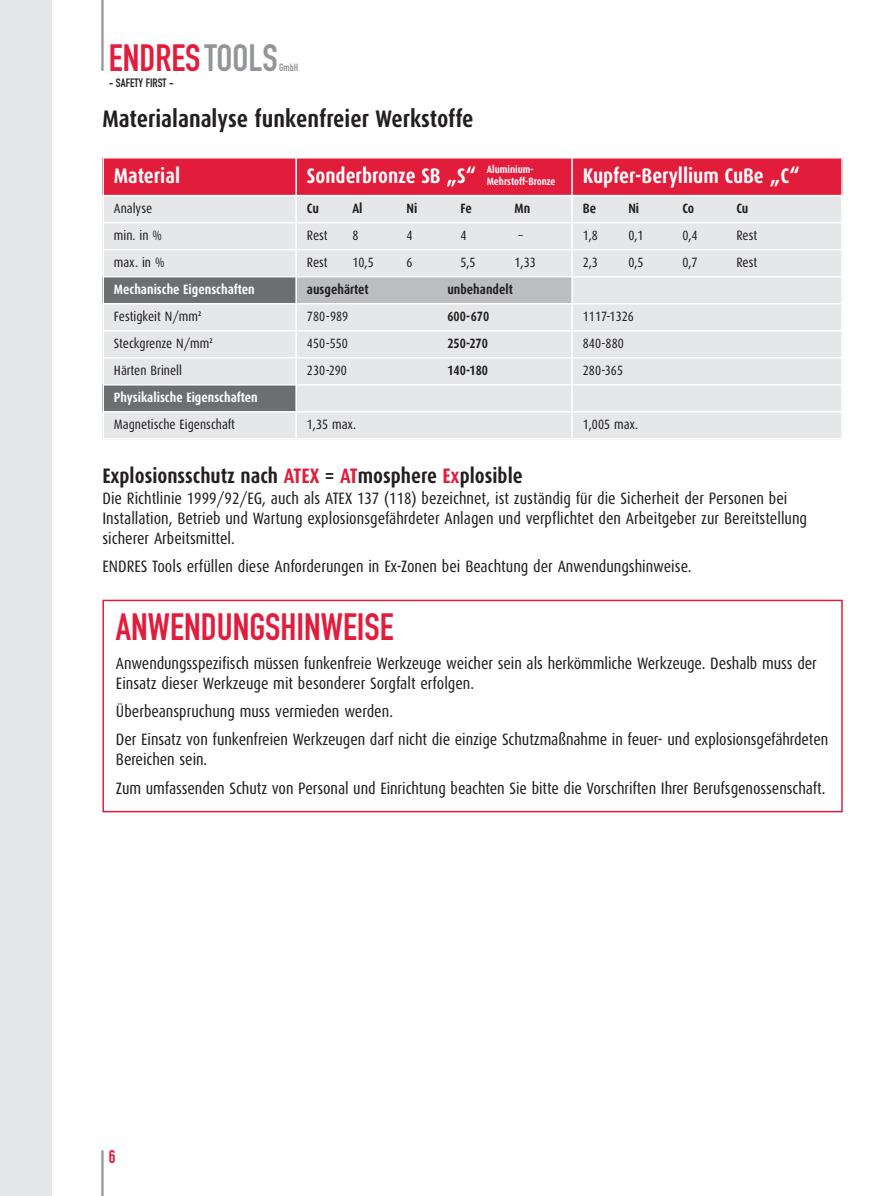
<style>
.page{position:relative;width:894px;height:1196px;background:#fff}
.page>*{position:absolute;margin:0;border:0;box-sizing:border-box;transform-origin:0 0}
.t1{font:37.5px "DIN Engschrift Alternate";color:#e21d3c}
.t2{font:700 24px "Dax Condensed";color:#231f20}
.t3{font:700 21px "Dax Condensed";color:#fff}
.t4{font:700 21px "Dax Condensed";color:#231f20}
.t5{font:18px "DIN Engschrift Alternate";color:#e21d3c}
.t6{font:16.5px/19.8px "Dax Condensed";letter-spacing:-.005em;color:#231f20}
.t7{font:13.5px "Dax Condensed";color:#231f20}
.t8{font:700 13.5px "Dax Condensed";color:#231f20}
.t9{font:700 13.5px "Dax Condensed";color:#fff}
.t10{font:12px "DIN Engschrift Alternate";color:#231f20}
.t11{font:700 10.5px/12.6px "Dax Condensed";color:#fff}
.t12{font:10.5px "DIN Engschrift Alternate";color:#939598}
.s1{color:#939598}
.s2{color:#e21d3c}
</style>
<div class="page">
<div style="left:0;top:0;width:51px;height:1195px;background:#e6e7e8"></div>
<hr style="left:101px;top:0;width:3px;height:71px;background:#939598">
<hr style="left:101px;top:1150px;width:3px;height:45px;background:#939598">
<div style="left:102px;top:157px;width:194px;height:39px;background:#e21d3c"></div>
<div style="left:296px;top:157px;width:276px;height:39px;background:#e21d3c"></div>
<div style="left:572px;top:157px;width:270px;height:39px;background:#e21d3c"></div>
<div style="left:102px;top:196px;width:194px;height:27px;background:#e6e7e8"></div>
<div style="left:296px;top:196px;width:276px;height:27px;background:#e6e7e8"></div>
<div style="left:572px;top:196px;width:270px;height:27px;background:#e6e7e8"></div>
<div style="left:102px;top:223px;width:194px;height:27px;background:#e6e7e8"></div>
<div style="left:296px;top:223px;width:276px;height:27px;background:#e6e7e8"></div>
<div style="left:572px;top:223px;width:270px;height:27px;background:#e6e7e8"></div>
<div style="left:102px;top:250px;width:194px;height:27px;background:#e6e7e8"></div>
<div style="left:296px;top:250px;width:276px;height:27px;background:#e6e7e8"></div>
<div style="left:572px;top:250px;width:270px;height:27px;background:#e6e7e8"></div>
<div style="left:102px;top:277px;width:194px;height:27px;background:#6d6e70"></div>
<div style="left:296px;top:277px;width:276px;height:27px;background:#bbbdc0"></div>
<div style="left:572px;top:277px;width:270px;height:27px;background:#e6e7e8"></div>
<div style="left:102px;top:304px;width:194px;height:27px;background:#e6e7e8"></div>
<div style="left:296px;top:304px;width:276px;height:27px;background:#e6e7e8"></div>
<div style="left:572px;top:304px;width:270px;height:27px;background:#e6e7e8"></div>
<div style="left:102px;top:331px;width:194px;height:27px;background:#e6e7e8"></div>
<div style="left:296px;top:331px;width:276px;height:27px;background:#e6e7e8"></div>
<div style="left:572px;top:331px;width:270px;height:27px;background:#e6e7e8"></div>
<div style="left:102px;top:358px;width:194px;height:27px;background:#e6e7e8"></div>
<div style="left:296px;top:358px;width:276px;height:27px;background:#e6e7e8"></div>
<div style="left:572px;top:358px;width:270px;height:27px;background:#e6e7e8"></div>
<div style="left:102px;top:385px;width:194px;height:27px;background:#6d6e70"></div>
<div style="left:296px;top:385px;width:546px;height:27px;background:#e6e7e8"></div>
<div style="left:102px;top:412px;width:194px;height:27px;background:#e6e7e8"></div>
<div style="left:296px;top:412px;width:276px;height:27px;background:#e6e7e8"></div>
<div style="left:572px;top:412px;width:270px;height:27px;background:#e6e7e8"></div>
<hr style="left:102px;top:157px;width:2px;height:282px;background:#fff">
<hr style="left:295px;top:157px;width:2px;height:282px;background:#fff">
<hr style="left:571px;top:157px;width:1px;height:282px;background:#fff">
<hr style="left:841px;top:157px;width:1px;height:282px;background:#fff">
<hr style="left:102px;top:157px;width:740px;height:1px;background:#fff">
<hr style="left:102px;top:195px;width:740px;height:1px;background:#fff">
<hr style="left:102px;top:222px;width:740px;height:1px;background:#fff">
<hr style="left:102px;top:249px;width:740px;height:1px;background:#fff">
<hr style="left:102px;top:276px;width:740px;height:1px;background:#fff">
<hr style="left:102px;top:303px;width:740px;height:1px;background:#fff">
<hr style="left:102px;top:330px;width:740px;height:1px;background:#fff">
<hr style="left:102px;top:357px;width:740px;height:1px;background:#fff">
<hr style="left:102px;top:384px;width:740px;height:1px;background:#fff">
<hr style="left:102px;top:411px;width:740px;height:1px;background:#fff">
<hr style="left:102px;top:438px;width:740px;height:1px;background:#fff">
<div style="left:102px;top:599px;width:740px;height:213px;border:2px solid #e21d3c"></div>
<h1 class="t1" style="left:109px;top:44px;width:170px">ENDRES<span class="s1">TOOLS</span></h1>
<p class="t12" style="left:279px;top:63px;width:21px">GmbH</p>
<p class="t10" style="left:109px;top:79px;width:66px">- SAFETY FIRST -</p>
<h2 class="t2" style="left:102px;top:107px;width:373px">Materialanalyse funkenfreier Werkstoffe</h2>
<p class="t3" style="left:114px;top:165px;width:68px">Material</p>
<p class="t3" style="left:307px;top:165px;width:171px">Sonderbronze SB „S“</p>
<p class="t3" style="left:583px;top:165px;width:219px">Kupfer-Beryllium CuBe „C“</p>
<p class="t7" style="left:114px;top:202px;width:40px">Analyse</p>
<p class="t8" style="left:307px;top:202px;width:14px">Cu</p>
<p class="t8" style="left:352px;top:202px;width:12px">Al</p>
<p class="t8" style="left:406px;top:202px;width:12px">Ni</p>
<p class="t8" style="left:460px;top:202px;width:13px">Fe</p>
<p class="t8" style="left:514px;top:202px;width:17px">Mn</p>
<p class="t8" style="left:583px;top:202px;width:15px">Be</p>
<p class="t8" style="left:628px;top:202px;width:12px">Ni</p>
<p class="t8" style="left:682px;top:202px;width:13px">Co</p>
<p class="t8" style="left:736px;top:202px;width:14px">Cu</p>
<p class="t7" style="left:114px;top:229px;width:50px">min. in %</p>
<p class="t7" style="left:307px;top:229px;width:22px">Rest</p>
<p class="t7" style="left:352px;top:229px;width:8px">8</p>
<p class="t7" style="left:406px;top:229px;width:8px">4</p>
<p class="t7" style="left:460px;top:229px;width:8px">4</p>
<p class="t7" style="left:518px;top:229px;width:6px">–</p>
<p class="t7" style="left:583px;top:229px;width:17px">1,8</p>
<p class="t7" style="left:628px;top:229px;width:17px">0,1</p>
<p class="t7" style="left:682px;top:229px;width:17px">0,4</p>
<p class="t7" style="left:736px;top:229px;width:22px">Rest</p>
<p class="t7" style="left:114px;top:256px;width:52px">max. in %</p>
<p class="t7" style="left:307px;top:256px;width:22px">Rest</p>
<p class="t7" style="left:352px;top:256px;width:23px">10,5</p>
<p class="t7" style="left:406px;top:256px;width:8px">6</p>
<p class="t7" style="left:460px;top:256px;width:17px">5,5</p>
<p class="t7" style="left:514px;top:256px;width:23px">1,33</p>
<p class="t7" style="left:583px;top:256px;width:17px">2,3</p>
<p class="t7" style="left:628px;top:256px;width:17px">0,5</p>
<p class="t7" style="left:682px;top:256px;width:17px">0,7</p>
<p class="t7" style="left:736px;top:256px;width:22px">Rest</p>
<p class="t9" style="left:114px;top:283px;width:142px">Mechanische Eigenschaften</p>
<p class="t8" style="left:307px;top:283px;width:63px">ausgehärtet</p>
<p class="t8" style="left:447px;top:283px;width:67px">unbehandelt</p>
<p class="t7" style="left:114px;top:310px;width:89px">Festigkeit N/mm<sup>2</sup></p>
<p class="t7" style="left:307px;top:310px;width:43px">780-989</p>
<p class="t8" style="left:447px;top:310px;width:43px">600-670</p>
<p class="t7" style="left:583px;top:310px;width:53px">1117-1326</p>
<p class="t7" style="left:114px;top:337px;width:100px">Steckgrenze N/mm<sup>2</sup></p>
<p class="t7" style="left:307px;top:337px;width:42px">450-550</p>
<p class="t8" style="left:447px;top:337px;width:42px">250-270</p>
<p class="t7" style="left:583px;top:337px;width:42px">840-880</p>
<p class="t7" style="left:114px;top:364px;width:70px">Härten Brinell</p>
<p class="t7" style="left:307px;top:364px;width:42px">230-290</p>
<p class="t8" style="left:447px;top:364px;width:42px">140-180</p>
<p class="t7" style="left:583px;top:364px;width:42px">280-365</p>
<p class="t9" style="left:114px;top:391px;width:145px">Physikalische Eigenschaften</p>
<p class="t7" style="left:114px;top:418px;width:123px">Magnetische Eigenschaft</p>
<p class="t7" style="left:307px;top:418px;width:51px">1,35 max.</p>
<p class="t7" style="left:583px;top:418px;width:57px">1,005 max.</p>
<p class="t11" style="left:487px;top:163px;width:70px">Aluminium-<br>Mehrstoff-Bronze</p>
<p class="t4" style="left:102px;top:465px;width:422px">Explosionsschutz nach <span class="s2">ATEX</span> = <span class="s2">AT</span>mosphere <span class="s2">Ex</span>plosible</p>
<p class="t6" style="left:102px;top:489px;width:706px">Die Richtlinie 1999/92/EG, auch als ATEX 137 (118) bezeichnet, ist zuständig für die Sicherheit der Personen bei<br>Installation, Betrieb und Wartung explosionsgefährdeter Anlagen und verpflichtet den Arbeitgeber zur Bereitstellung sicherer Arbeitsmittel.</p>
<p class="t6" style="left:102px;top:557px;width:590px">ENDRES Tools erfüllen diese Anforderungen in Ex-Zonen bei Beachtung der Anwendungshinweise.</p>
<h1 class="t1" style="left:116px;top:613px;width:279px">ANWENDUNGSHINWEISE</h1>
<p class="t6" style="left:116px;top:654px;width:702px">Anwendungsspezifisch müssen funkenfreie Werk zeuge weicher sein als herkömmliche Werkzeuge. Deshalb muss der<br>Einsatz dieser Werkzeuge mit besonderer Sorgfalt erfolgen.</p>
<p class="t6" style="left:116px;top:698px;width:713px;line-height:28.3px">Überbeanspruchung muss vermieden werden.<br>Der Einsatz von funkenfreien Werkzeugen darf nicht die einzige Schutzmaß nahme in feuer- und explosionsgefährdeten</p>
<p class="t6" style="left:116px;top:746px;width:711px;line-height:28.3px">Bereichen sein.<br>Zum umfassenden Schutz von Personal und Einrichtung beachten Sie bitte die Vorschriften Ihrer Berufs genossenschaft.</p>
<p class="t5" style="left:109px;top:1150px;width:8px">6</p>
</div>
